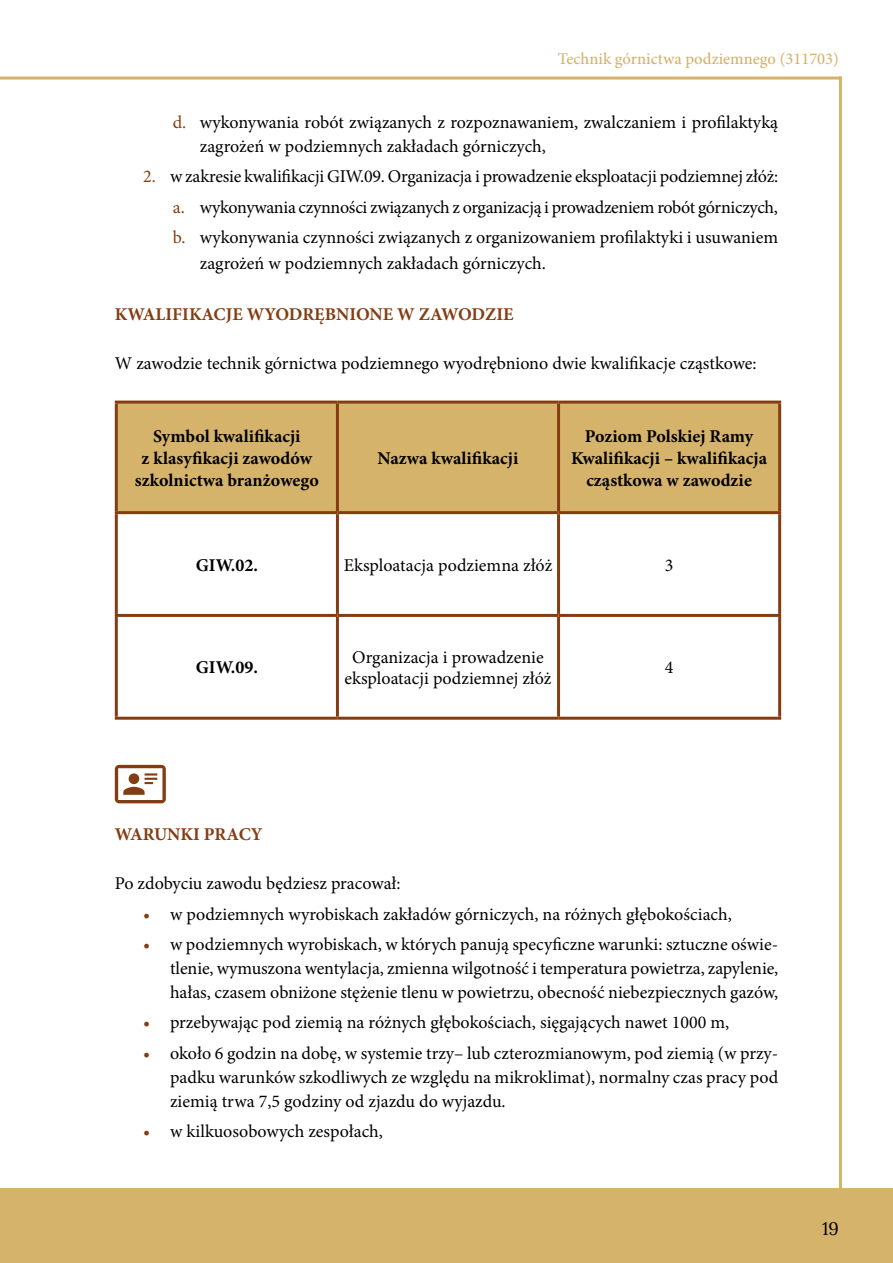
<style>
.page{position:relative;width:893px;height:1263px;background:#fff}
.page>*{position:absolute;margin:0;border:0;box-sizing:border-box;transform-origin:0 0}
.t1{font:18px/24px "Minion Pro";color:#000;text-align:justify}
.t2{font:700 18px/21.6px "Minion Pro";color:#000;text-align:center}
.t3{font:700 18px "Minion Pro";color:#843d12}
.t4{font:18px "Lora";color:#000}
.t5{font:500 16.5px "Minion Pro";color:#d5b36b}
.s1{color:#843d12}
</style>
<div class="page">
<div style="left:0;top:1188px;width:893px;height:75px;background:#d5b36b"></div>
<hr style="left:839px;top:77px;width:3px;height:1113px;background:#d5b36b">
<hr style="left:0;top:77px;width:842px;height:3px;background:#d5b36b">
<div style="left:118px;top:404px;width:660px;height:107px;background:#d5b36b"></div>
<svg style="left:118px;top:514px;width:660px;height:203px"></svg>
<hr style="left:115px;top:401px;width:222px;height:3px;background:#843d12">
<hr style="left:115px;top:404px;width:3px;height:107px;background:#843d12">
<hr style="left:337px;top:401px;width:222px;height:3px;background:#843d12">
<hr style="left:336px;top:404px;width:3px;height:107px;background:#843d12">
<hr style="left:559px;top:401px;width:222px;height:3px;background:#843d12">
<hr style="left:557px;top:404px;width:3px;height:107px;background:#843d12">
<hr style="left:778px;top:404px;width:3px;height:107px;background:#843d12">
<hr style="left:115px;top:511px;width:222px;height:3px;background:#843d12">
<hr style="left:115px;top:514px;width:3px;height:100px;background:#843d12">
<hr style="left:337px;top:511px;width:222px;height:3px;background:#843d12">
<hr style="left:336px;top:514px;width:3px;height:100px;background:#843d12">
<hr style="left:559px;top:511px;width:222px;height:3px;background:#843d12">
<hr style="left:557px;top:514px;width:3px;height:100px;background:#843d12">
<hr style="left:778px;top:514px;width:3px;height:100px;background:#843d12">
<hr style="left:115px;top:614px;width:222px;height:3px;background:#843d12">
<hr style="left:115px;top:617px;width:3px;height:100px;background:#843d12">
<hr style="left:337px;top:614px;width:222px;height:3px;background:#843d12">
<hr style="left:336px;top:617px;width:3px;height:100px;background:#843d12">
<hr style="left:559px;top:614px;width:222px;height:3px;background:#843d12">
<hr style="left:557px;top:617px;width:3px;height:100px;background:#843d12">
<hr style="left:778px;top:617px;width:3px;height:100px;background:#843d12">
<hr style="left:115px;top:717px;width:222px;height:3px;background:#843d12">
<hr style="left:337px;top:717px;width:222px;height:3px;background:#843d12">
<hr style="left:559px;top:717px;width:222px;height:3px;background:#843d12">
<svg style="left:115px;top:765px;width:51px;height:38px"></svg>
<p class="t5" style="left:558px;top:48px;width:283px">Technik górnictwa podziemnego (311703)</p>
<p class="t1" style="left:200px;top:110px;width:580px;text-indent:-27px"><span class="s1">d.</span> wykonywania robót związanych z rozpoznawaniem, zwalczaniem i profilaktyką zagrożeń w podziemnych zakładach górniczych,</p>
<p class="t1" style="left:173px;top:161px;width:607px;line-height:30.5px;text-indent:-30px"><span class="s1">2.</span> w zakresie kwalifikacji GIW.09. Organizacja i prowadzenie eksploatacji podziemnej złóż: <span class="s1">a.</span> wykonywania czynności związanych z organizacją i prowadzeniem robót górniczych, <span class="s1">b.</span> wykonywania czynności związanych z organizowaniem profilaktyki i usuwaniem</p>
<p class="t1" style="left:200px;top:251px;width:348px">zagrożeń w podziemnych zakładach górniczych.</p>
<p class="t3" style="left:115px;top:301px;width:400px">KWALIFIKACJE WYODRĘBNIONE W ZAWODZIE</p>
<p class="t1" style="left:115px;top:351px;width:643px">W zawodzie technik górnictwa podziemnego wyodrębniono dwie kwalifikacje cząstkowe:</p>
<p class="t2" style="left:135px;top:425px;width:185px">Symbol kwalifikacji<br>z klasyfikacji zawodów szkolnictwa branżowego</p>
<p class="t2" style="left:378px;top:447px;width:142px">Nazwa kwalifikacji</p>
<p class="t2" style="left:571px;top:425px;width:198px">Poziom Polskiej Ramy<br>Kwalifikacji – kwalifikacja cząstkowa w zawodzie</p>
<p class="t2" style="left:196px;top:554px;width:64px">GIW.02.</p>
<p class="t1" style="left:344px;top:553px;width:210px">Eksploatacja podziemna złóż</p>
<p class="t1" style="left:665px;top:553px;width:10px">3</p>
<p class="t2" style="left:196px;top:656px;width:64px">GIW.09.</p>
<p class="t1" style="left:345px;top:646px;width:208px;line-height:21.6px;text-align:center">Organizacja i prowadzenie eksploatacji podziemnej złóż</p>
<p class="t1" style="left:665px;top:656px;width:10px">4</p>
<p class="t3" style="left:115px;top:821px;width:149px">WARUNKI PRACY</p>
<p class="t1" style="left:115px;top:871px;width:287px">Po zdobyciu zawodu będziesz pracował:</p>
<p class="t1" style="left:143px;top:902px;width:590px"><span class="s1">•</span> w podziemnych wyrobiskach zakładów górniczych, na różnych głębokościach,</p>
<p class="t1" style="left:170px;top:932px;width:610px;text-indent:-27px"><span class="s1">•</span> w podziemnych wyrobiskach, w których panują specyficzne warunki: sztuczne oświe&shy;tlenie, wymuszona wentylacja, zmienna wilgotność i temperatura powietrza, zapylenie, hałas, czasem obniżone stężenie tlenu w powietrzu, obecność niebezpiecznych gazów,</p>
<p class="t1" style="left:143px;top:1011px;width:588px"><span class="s1">•</span> przebywając pod ziemią na różnych głębokościach, sięgających nawet 1000 m,</p>
<p class="t1" style="left:170px;top:1041px;width:610px;text-indent:-27px"><span class="s1">•</span> około 6 godzin na dobę, w systemie trzy– lub czterozmianowym, pod ziemią (w przy&shy;padku warunków szkodliwych ze względu na mikroklimat), normalny czas pracy pod ziemią trwa 7,5 godziny od zjazdu do wyjazdu.</p>
<p class="t1" style="left:143px;top:1119px;width:241px"><span class="s1">•</span> w kilkuosobowych zespołach,</p>
<p class="t4" style="left:822px;top:1215px;width:18px">19</p>
</div>
